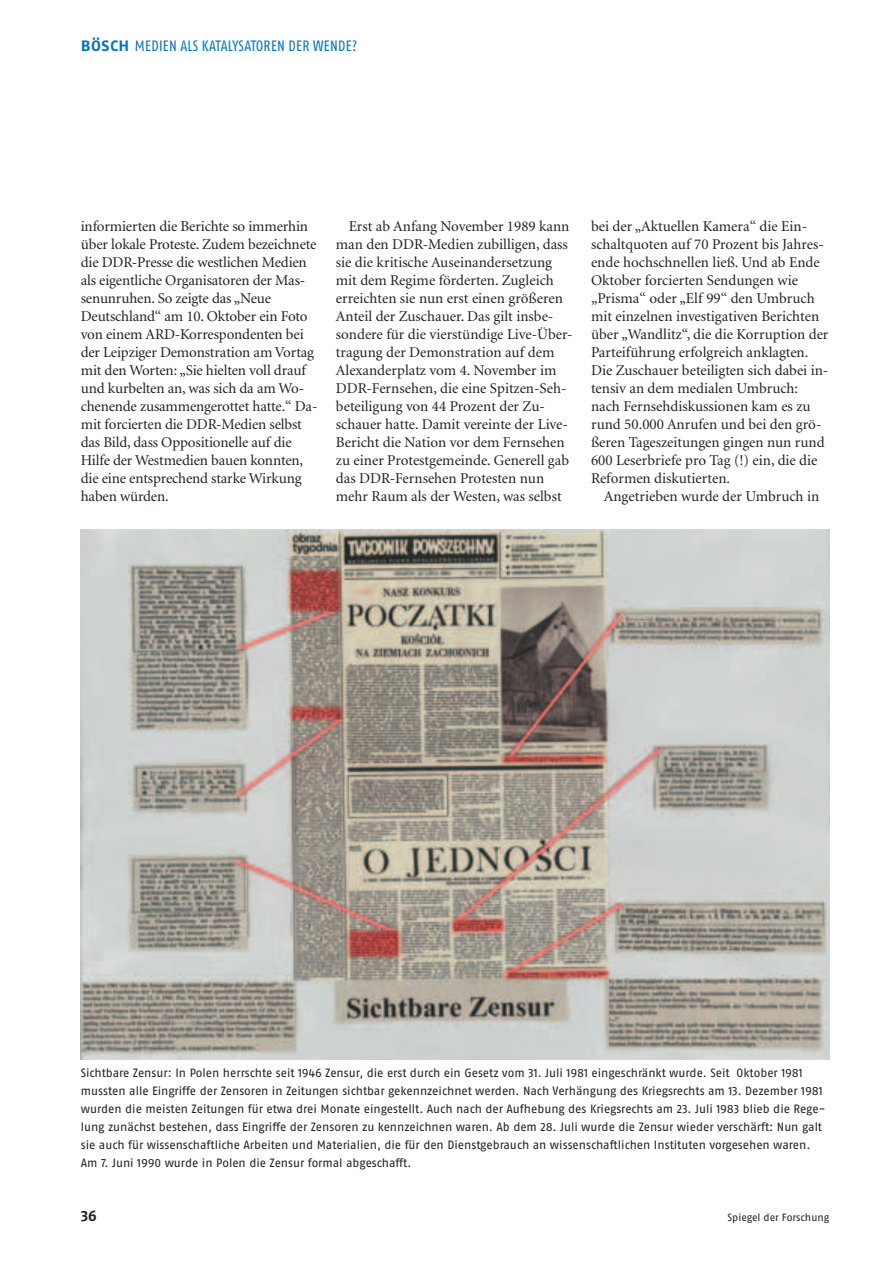
<style>
.page{position:relative;width:893px;height:1263px;background:#fff}
.page>*{position:absolute;margin:0;border:0;box-sizing:border-box;transform-origin:0 0}
.t1{font:15px/18px "Minion";letter-spacing:-.005em;color:#231f20}
.t2{font:15px "Fago Co Regular Lf";letter-spacing:.02em;color:#0072bc}
.t3{font:15px "Fago No Bold Lf";color:#231f20}
.t4{font:12px/18px "Fago No Regular LF";letter-spacing:-.005em;color:#231f20}
.t5{font:10.5px "Fago No Regular LF";letter-spacing:-.005em;color:#231f20}
.s1{font-family:"Fago Ex Bold Lf"}
</style>
<div class="page">
<img style="left:81px;top:529px;width:748px;height:530px">
<p class="t2" style="left:81px;top:37px;width:166px"><span class="s1">Bösch</span> MEDIEN ALS KATALYSATOREN</p>
<p class="t2" style="left:289px;top:37px;width:43px">DER WENDE</p>
<p class="t2" style="left:352px;top:37px;width:7px">?</p>
<p class="t1" style="left:81px;top:218px;width:238px">informierten die Berichte so immerhin über lokale Proteste. Zudem bezeichnete die DDR-Presse die westlichen Medien als eigentliche Organisatoren der Mas&shy;senunruhen. So zeigte das „Neue Deutschland“ am 10. Oktober ein Foto von einem ARD-Korrespondenten bei der Leipziger Demonstration am Vortag mit den Worten: „Sie hielten voll drauf und kurbelten an, was sich da am Wo&shy;chenende zusammengerottet hatte.“ Da&shy;mit forcierten die DDR-Medien selbst das Bild, dass Oppositionelle auf die Hilfe der Westmedien bauen konnten, die eine entsprechend starke Wirkung haben würden.</p>
<p class="t1" style="left:336px;top:218px;width:238px;text-indent:13px">Erst ab Anfang November 1989 kann man den DDR-Medien zubilligen, dass sie die kritische Auseinandersetzung mit dem Regime förderten. Zugleich erreichten sie nun erst einen größeren Anteil der Zuschauer. Das gilt insbe&shy;sondere für die vierstündige Live-Über&shy;tragung der Demonstration auf dem Alexanderplatz vom 4. November im DDR-Fernsehen, die eine Spitzen-Seh&shy;beteiligung von 44 Prozent der Zu&shy;schauer hatte. Damit vereinte der Live-Bericht die Nation vor dem Fernsehen zu einer Protestgemeinde. Generell gab das DDR-Fernsehen Protesten nun mehr Raum als der Westen, was selbst</p>
<p class="t1" style="left:591px;top:218px;width:239px">bei der „Aktuellen Kamera“ die Ein&shy;schaltquoten auf 70 Prozent bis Jahres&shy;ende hochschnellen ließ. Und ab Ende Oktober forcierten Sendungen wie „Prisma“ oder „Elf 99“ den Umbruch mit einzelnen investigativen Berichten über „Wandlitz“, die die Korruption der Parteiführung erfolgreich anklagten.<br>Die Zuschauer beteiligten sich dabei in&shy;tensiv an dem medialen Umbruch: nach Fernsehdiskussionen kam es zu rund 50.000 Anrufen und bei den grö&shy;ßeren Tageszeitungen gingen nun rund 600 Leserbriefe pro Tag (!) ein, die die Reformen diskutierten.</p>
<p class="t1" style="left:604px;top:488px;width:217px">Angetrieben wurde der Umbruch in</p>
<p class="t4" style="left:81px;top:1064px;width:746px">Sichtbare Zensur: In Polen herrschte seit 1946 Zensur, die erst durch ein Gesetz vom 31. Juli 1981 eingeschränkt wurde. Seit Oktober 1981 mussten alle Eingriffe der Zensoren in Zeitungen sichtbar gekennzeichnet werden. Nach Verhängung des Kriegsrechts am 13. Dezember 1981 wurden die meisten Zeitungen für etwa drei Monate eingestellt. Auch nach der Aufhebung des Kriegsrechts am 23. Juli 1983 blieb die Rege&shy;lung zunächst bestehen, dass Eingriffe der Zensoren zu kennzeichnen waren. Ab dem 28. Juli wurde die Zensur wieder verschärft: Nun galt sie auch für wissenschaftliche Arbeiten und Materialien, die für den Dienstgebrauch an wissenschaftlichen Instituten vorgesehen waren.<br>Am 7. Juni 1990 wurde in Polen die Zensur formal abgeschafft.</p>
<p class="t3" style="left:81px;top:1207px;width:18px">36</p>
<p class="t5" style="left:727px;top:1211px;width:103px">Spiegel der Forschung</p>
</div>
